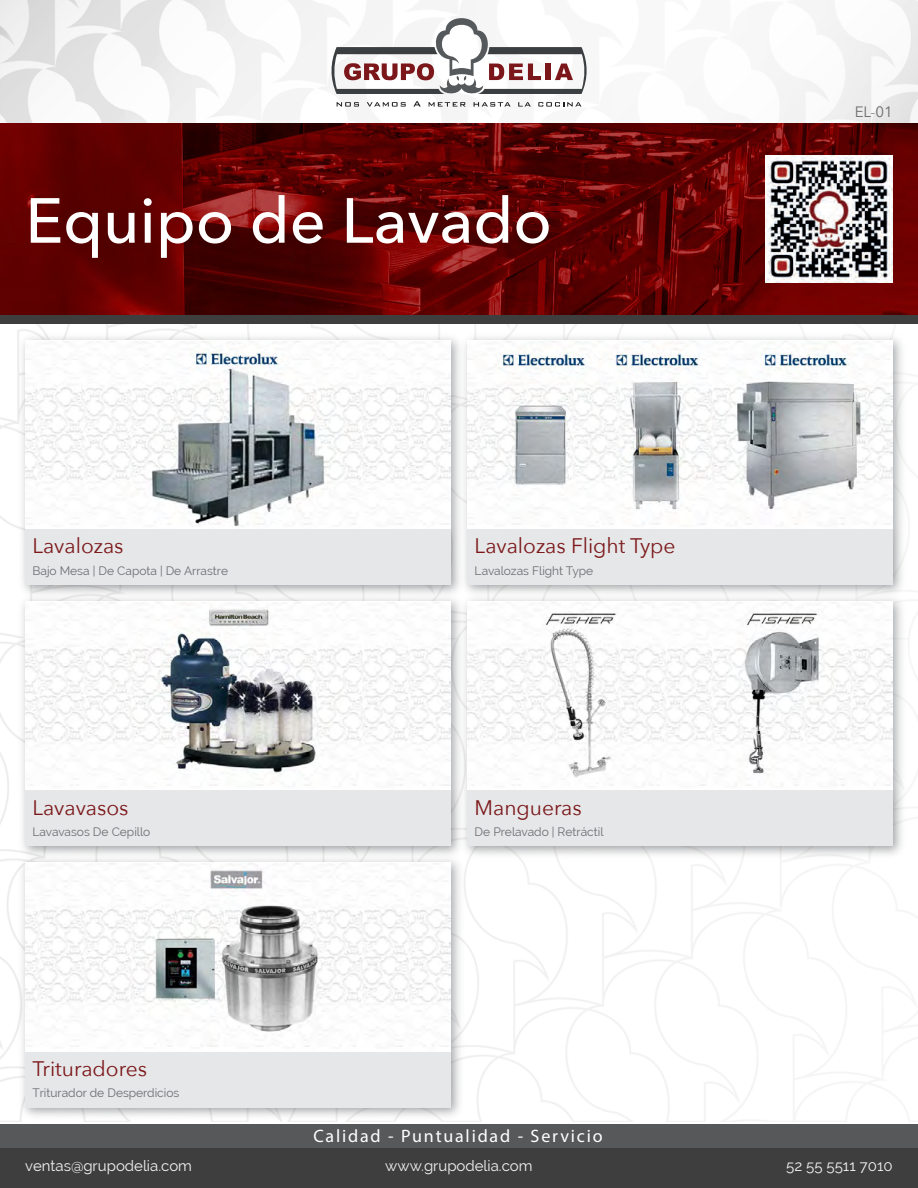
<style>
.page{position:relative;width:918px;height:1188px;background:#fff}
.page>*{position:absolute;margin:0;border:0;box-sizing:border-box;transform-origin:0 0}
.t1{font:500 63px "Avenir Next";color:#fff}
.t2{font:21px "Avenir Next";color:#7c181a}
.t3{font:18px "Myriad Pro";letter-spacing:.1em;color:#fff}
.t4{font:15px "Raleway";color:#f2f3f4}
.t5{font:15px "Avenir Next";color:#6c6d70}
.t6{font:12px "Raleway";color:#6c6d70}
</style>
<div class="page">
<img style="left:0;top:0;width:918px;height:124px">
<img style="left:0;top:124px;width:918px;height:191px">
<svg style="left:330px;top:14px;width:258px;height:93px"></svg>
<div style="left:0;top:315px;width:918px;height:8px;background:#3e3e3f"></div>
<img style="left:14px;top:330px;width:442px;height:261px">
<img style="left:25px;top:340px;width:426px;height:189px">
<div style="left:25px;top:529px;width:426px;height:56px;background:#e6e7e9"></div>
<img style="left:456px;top:330px;width:451px;height:261px">
<img style="left:468px;top:340px;width:425px;height:189px">
<div style="left:468px;top:529px;width:425px;height:56px;background:#e6e7e9"></div>
<img style="left:14px;top:863px;width:453px;height:259px">
<img style="left:25px;top:863px;width:426px;height:189px">
<div style="left:25px;top:1052px;width:426px;height:55px;background:#e6e7e9"></div>
<img style="left:14px;top:591px;width:442px;height:272px">
<img style="left:25px;top:602px;width:426px;height:189px">
<div style="left:25px;top:791px;width:426px;height:55px;background:#e6e7e9"></div>
<img style="left:456px;top:591px;width:454px;height:272px">
<img style="left:468px;top:602px;width:425px;height:189px">
<div style="left:468px;top:791px;width:425px;height:55px;background:#e6e7e9"></div>
<div style="left:0;top:1124px;width:918px;height:64px;background:#3e3e3f"></div>
<div style="left:0;top:1124px;width:918px;height:24px;background:#57585a"></div>
<img style="left:765px;top:155px;width:128px;height:128px">
<h1 class="t1" style="left:25px;top:167px;width:528px">Equipo de Lavado</h1>
<h2 class="t2" style="left:32px;top:528px;width:93px">Lavalozas</h2>
<p class="t6" style="left:32px;top:564px;width:197px">Bajo Mesa | De Capota | De Arrastre</p>
<h2 class="t2" style="left:475px;top:528px;width:202px">Lavalozas Flight Type</h2>
<p class="t6" style="left:475px;top:564px;width:120px">Lavalozas Flight Type</p>
<h2 class="t2" style="left:32px;top:789px;width:98px">Lavavasos</h2>
<p class="t6" style="left:32px;top:825px;width:119px">Lavavasos De Cepillo</p>
<h2 class="t2" style="left:32px;top:1051px;width:116px">Trituradores</h2>
<p class="t6" style="left:32px;top:1086px;width:148px">Triturador de Desperdicios</p>
<h2 class="t2" style="left:475px;top:789px;width:109px">Mangueras</h2>
<p class="t6" style="left:475px;top:825px;width:130px">De Prelavado | Retráctil</p>
<h3 class="t3" style="left:314px;top:1125px;width:291px">Calidad - Puntualidad - Servicio</h3>
<p class="t5" style="left:855px;top:99px;width:40px">EL-01</p>
<p class="t4" style="left:25px;top:1157px;width:168px">ventas@grupodelia.com</p>
<p class="t4" style="left:385px;top:1157px;width:149px">www.grupodelia.com</p>
<p class="t4" style="left:786px;top:1157px;width:108px">52 55 5511 7010</p>
</div>
